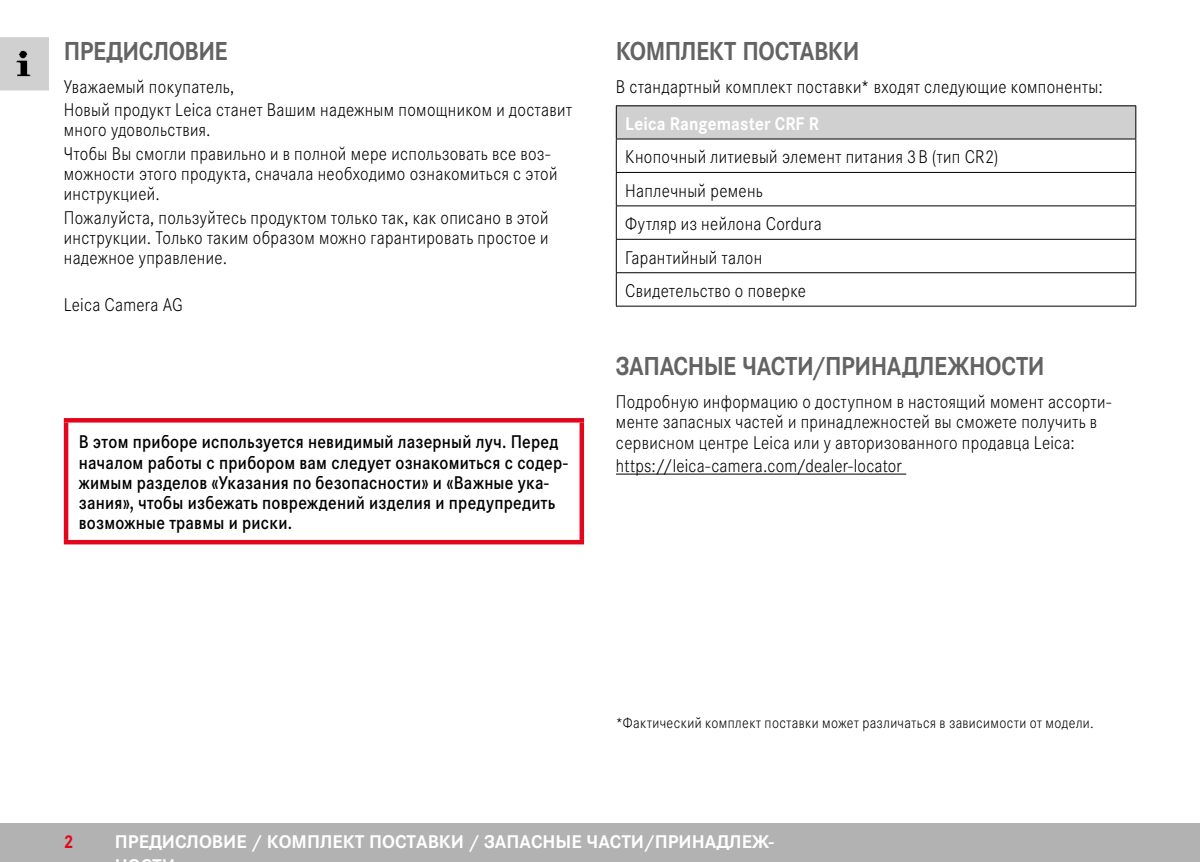
<style>
.page{position:relative;width:1200px;height:862px;background:#fff}
.page>*{position:absolute;margin:0;border:0;box-sizing:border-box;transform-origin:0 0}
.Heading____Chapter{font:700 27px "Corporate S";letter-spacing:-.015em;color:#646363;scale:.9 1}
.Text____Body_Text{font:300 19.12px/20.2px "Corporate S";letter-spacing:.02em;color:#000;scale:.9 1}
.Text____Body_Text-2{font:600 19.12px/20.2px "Corporate S";letter-spacing:.015em;color:#000;scale:.9 1}
.Text____Body_Text-3{font:700 19.12px "Corporate S";color:#fff}
.Text____Body_Text-4{font:700 19.12px "Corporate S";color:#fff;scale:.9 1}
.t1{font:600 19.12px "Corporate S";color:#fff}
.t2{font:700 19.12px "Corporate S";color:#e3051b;scale:.9 1}
.Text____Footnote{font:300 15.75px "Corporate S";letter-spacing:.03em;color:#000;scale:.9 1}
</style>
<div class="page">
<svg style="left:0;top:37px;width:49px;height:53px"></svg>
<div style="left:10px;top:38px;width:27px;height:50px;background:#d0d0d0"></div>
<img style="left:16px;top:50px;width:15px;height:27px">
<div style="left:0;top:823px;width:1199px;height:38px;background:#b3b2b2"></div>
<svg style="left:64px;top:418px;width:520px;height:4px;background:#e3081e"></svg>
<hr style="left:64px;top:422px;width:4px;height:117px;background:#e3051b">
<div style="left:579px;top:422px;width:5px;height:117px;background:#e3051b"></div>
<div style="left:64px;top:539px;width:520px;height:5px;background:#e3051b"></div>
<hr style="left:615px;top:473px;width:291px;height:1px;background:#000">
<div style="left:616px;top:106px;width:519px;height:33px;background:#d0d0d0"></div>
<hr style="left:615px;top:105px;width:520px;height:1px;background:#000">
<hr style="left:615px;top:106px;width:1px;height:33px;background:#000">
<hr style="left:1135px;top:106px;width:1px;height:33px;background:#000">
<hr style="left:615px;top:138px;width:520px;height:1px;background:#000">
<hr style="left:615px;top:139px;width:1px;height:33px;background:#000">
<hr style="left:1135px;top:139px;width:1px;height:33px;background:#000">
<hr style="left:615px;top:172px;width:520px;height:1px;background:#000">
<hr style="left:615px;top:173px;width:1px;height:32px;background:#000">
<hr style="left:1135px;top:173px;width:1px;height:32px;background:#000">
<hr style="left:615px;top:205px;width:520px;height:1px;background:#000">
<hr style="left:615px;top:206px;width:1px;height:33px;background:#000">
<hr style="left:1135px;top:206px;width:1px;height:33px;background:#000">
<hr style="left:615px;top:239px;width:520px;height:1px;background:#000">
<hr style="left:615px;top:239px;width:1px;height:33px;background:#000">
<hr style="left:1135px;top:239px;width:1px;height:33px;background:#000">
<hr style="left:615px;top:272px;width:520px;height:1px;background:#000">
<hr style="left:615px;top:273px;width:1px;height:32px;background:#000">
<hr style="left:1135px;top:273px;width:1px;height:32px;background:#000">
<hr style="left:615px;top:305px;width:520px;height:1px;background:#000">
<p class="Heading____Chapter" style="left:64px;top:29px;width:183px">ПРЕДИСЛОВИЕ</p>
<p class="Text____Body_Text" style="left:64px;top:75px;width:191px">Уважаемый покупатель,</p>
<p class="Text____Body_Text" style="left:64px;top:98px;width:565px">Новый продукт Leica станет Вашим надежным помощником и доставит много удовольствия.</p>
<p class="Text____Body_Text" style="left:64px;top:142px;width:550px">Чтобы Вы смогли правильно и в полной мере использовать все воз&shy;можности этого продукта, сначала необходимо ознакомиться с этой инструкцией.</p>
<p class="Text____Body_Text" style="left:64px;top:206px;width:540px;text-align:justify">Пожалуйста, пользуйтесь продуктом только так, как описано в этой инструкции. Только таким образом можно гарантировать простое и надежное управление.</p>
<p class="Text____Body_Text" style="left:64px;top:293px;width:134px">Leica Camera AG</p>
<p class="Text____Body_Text-2" style="left:79px;top:430px;width:544px">В этом приборе используется невидимый лазерный луч. Перед началом работы с прибором вам следует ознакомиться с содер&shy;жимым разделов «Указания по безопасности» и «Важные ука&shy;зания», чтобы избежать повреждений изделия и предупредить возможные травмы и риски.</p>
<p class="Heading____Chapter" style="left:615px;top:29px;width:272px">КОМПЛЕКТ ПОСТАВКИ</p>
<p class="Text____Body_Text" style="left:615px;top:75px;width:542px">В стандартный комплект поставки* входят следующие компоненты:</p>
<p class="Text____Body_Text-4" style="left:625px;top:108px;width:217px">Leica Rangemaster CRF R</p>
<p class="Text____Body_Text" style="left:625px;top:146px;width:416px">Кнопочный литиевый элемент питания 3В (тип CR2)</p>
<p class="Text____Body_Text" style="left:625px;top:179px;width:154px">Наплечный ремень</p>
<p class="Text____Body_Text" style="left:625px;top:212px;width:220px">Футляр из нейлона Cordura</p>
<p class="Text____Body_Text" style="left:625px;top:246px;width:154px">Гарантийный талон</p>
<p class="Text____Body_Text" style="left:625px;top:279px;width:202px">Свидетельство о поверке</p>
<p class="Heading____Chapter" style="left:615px;top:345px;width:477px">ЗАПАСНЫЕ ЧАСТИ/ПРИНАДЛЕЖНОСТИ</p>
<p class="Text____Body_Text" style="left:615px;top:390px;width:551px">Подробную информацию о доступном в настоящий момент ассорти&shy;менте запасных частей и принадлежностей вы сможете получить в сервисном центре Leica или у авторизованного продавца Leica:</p>
<p class="Text____Body_Text" style="left:615px;top:454px;width:319px">https://leica-camera.com/dealer-locator</p>
<p class="Text____Footnote" style="left:615px;top:711px;width:532px">*Фактический комплект поставки может различаться в зависимости от модели.</p>
<p class="Text____Body_Text-3" style="left:115px;top:826px;width:660px">ПРЕДИСЛОВИЕ / КОМПЛЕКТ ПОСТАВКИ / ЗАПАСНЫЕ ЧАСТИ/ПРИНАДЛЕЖ-</p>
<p class="t2" style="left:64px;top:826px;width:12px">2</p>
<p class="t1" style="left:196px;top:827px;width:48px">ОВИЕ</p>
</div>
